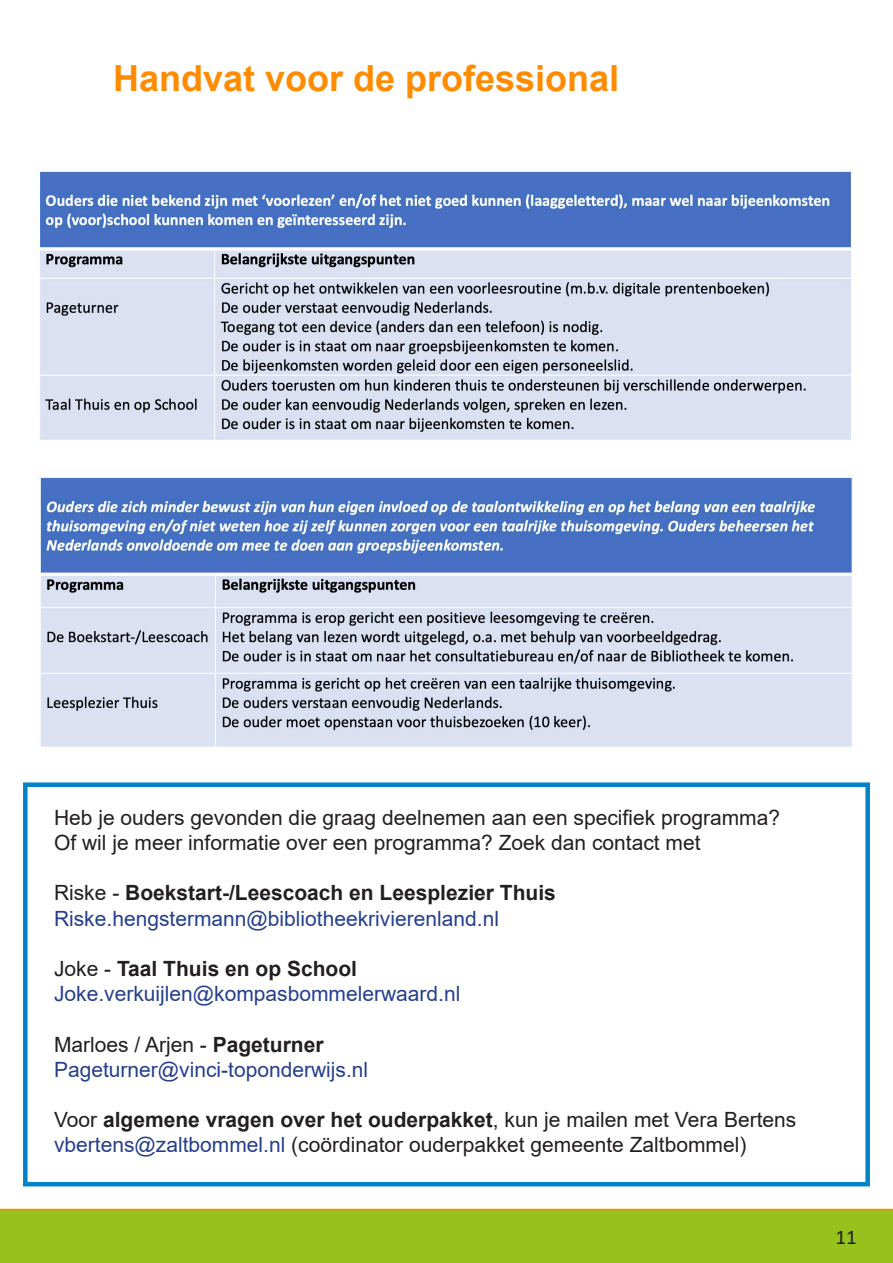
<style>
.page{position:relative;width:893px;height:1263px;background:#fff}
.page>*{position:absolute;margin:0;border:0;box-sizing:border-box;transform-origin:0 0}
.t1{font:700 36px "Arial";color:#ff8c00}
.t2{font:21px "Arial";color:#231f20}
.t3{font:700 21px "Arial";color:#231f20}
.t4{font:21px "Arial";color:#253f8e}
.t5{font:21px "Calibri";color:#231f20}
.s1{font-weight:400}
.s2{font-weight:700}
.s3{color:#253f8e}
</style>
<div class="page">
<div style="left:0;top:1209px;width:893px;height:54px;background:#97c21e"></div>
<img style="left:40px;top:171px;width:812px;height:269px">
<img style="left:39px;top:475px;width:814px;height:272px">
<div style="left:23px;top:782px;width:847px;height:404px;border:4px solid #0083c9"></div>
<p class="t1" style="left:113px;top:53px;width:508px">Handvat voor de professional</p>
<p class="t2" style="left:54px;top:803px;width:728px">Heb je ouders gevonden die graag deelnemen aan een specifiek programma?</p>
<p class="t2" style="left:54px;top:828px;width:648px">Of wil je meer informatie over een programma? Zoek dan contact met</p>
<p class="t3" style="left:54px;top:878px;width:503px"><span class="s1">Riske -</span> Boekstart-/Leescoach en Leesplezier Thuis</p>
<p class="t4" style="left:54px;top:904px;width:446px">Riske.hengstermann@bibliotheekrivierenland.nl</p>
<p class="t3" style="left:54px;top:954px;width:305px"><span class="s1">Joke -</span> Taal Thuis en op School</p>
<p class="t4" style="left:54px;top:979px;width:408px">Joke.verkuijlen@kompasbommelerwaard.nl</p>
<p class="t2" style="left:54px;top:1030px;width:271px">Marloes / Arjen - <span class="s2">Pageturner</span></p>
<p class="t4" style="left:54px;top:1055px;width:316px">Pageturner@vinci-toponderwijs.nl</p>
<p class="t3" style="left:54px;top:1105px;width:744px"><span class="s1">Voor</span> algemene vragen over het ouderpakket<span class="s1">, kun je mailen met Vera Bertens</span></p>
<p class="t2" style="left:54px;top:1130px;width:694px"><span class="s3">vbertens@zaltbommel.nl</span> (coördinator ouderpakket gemeente Zaltbommel)</p>
<p class="t5" style="left:835px;top:1222px;width:23px">11</p>
</div>
